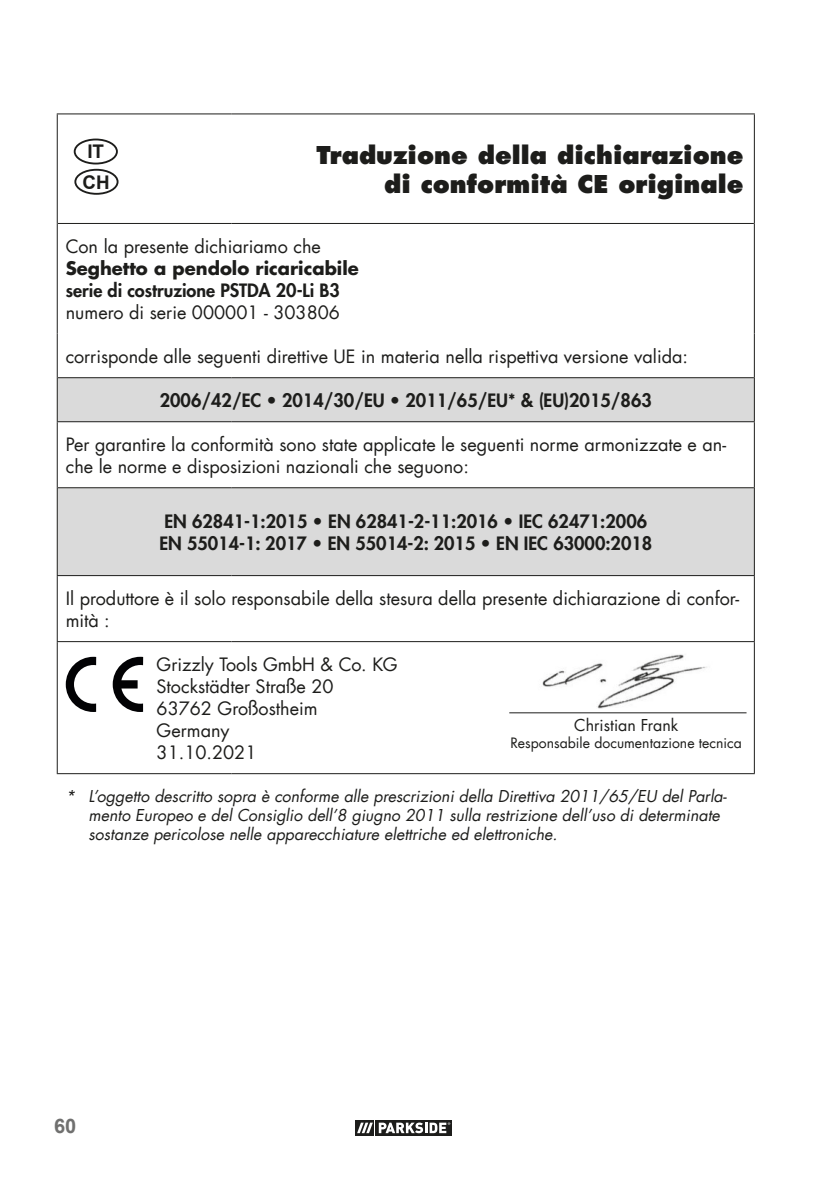
<style>
.page{position:relative;width:840px;height:1191px;background:#fff}
.page>*{position:absolute;margin:0;border:0;box-sizing:border-box;transform-origin:0 0}
.t1{font:800 24px/28.8px "Futura Com";color:#1d1d1b;text-align:right}
.t2{font:700 20px "Arial";color:#70706f}
.t3{font:700 18.8px/30.4px "Arial";color:#1d1d1b}
.t4{font:18px/21.8px "Futura Com";color:#1d1d1b}
.t5{font:800 18px/21.6px "Futura Com";color:#1d1d1b}
.t6{font:700 18px "Futura Com";color:#1d1d1b}
.t7{font:italic 16px/19.2px "Futura Com";color:#1d1d1b}
.t8{font:16px "Futura Com";color:#1d1d1b}
.t9{font:14px "Futura Com";color:#1d1d1b}
</style>
<div class="page">
<svg style="left:58px;top:378px;width:695px;height:197px;fill:#dadada"></svg>
<hr style="left:57px;top:223px;width:1px;height:110px;background:#1d1d1b">
<hr style="left:753px;top:223px;width:1px;height:110px;background:#1d1d1b">
<hr style="left:57px;top:333px;width:1px;height:45px;background:#1d1d1b">
<hr style="left:753px;top:333px;width:1px;height:45px;background:#1d1d1b">
<hr style="left:57px;top:378px;width:1px;height:43px;background:#1d1d1b">
<hr style="left:753px;top:378px;width:1px;height:43px;background:#1d1d1b">
<hr style="left:57px;top:421px;width:174px;height:1px;background:#1d1d1b">
<hr style="left:57px;top:422px;width:1px;height:66px;background:#1d1d1b">
<hr style="left:231px;top:421px;width:523px;height:1px;background:#1d1d1b">
<hr style="left:753px;top:422px;width:1px;height:66px;background:#1d1d1b">
<hr style="left:753px;top:488px;width:1px;height:87px;background:#1d1d1b">
<hr style="left:57px;top:575px;width:174px;height:1px;background:#1d1d1b">
<hr style="left:57px;top:576px;width:1px;height:65px;background:#1d1d1b">
<hr style="left:231px;top:575px;width:523px;height:1px;background:#1d1d1b">
<hr style="left:753px;top:576px;width:1px;height:65px;background:#1d1d1b">
<hr style="left:57px;top:641px;width:174px;height:1px;background:#1d1d1b">
<hr style="left:57px;top:642px;width:1px;height:131px;background:#1d1d1b">
<hr style="left:231px;top:641px;width:523px;height:1px;background:#1d1d1b">
<hr style="left:753px;top:642px;width:1px;height:131px;background:#1d1d1b">
<hr style="left:58px;top:377px;width:173px;height:1px;background:#1d1d1b">
<hr style="left:231px;top:377px;width:522px;height:1px;background:#1d1d1b">
<hr style="left:57px;top:113px;width:174px;height:1px;background:#1d1d1b">
<hr style="left:57px;top:114px;width:1px;height:109px;background:#1d1d1b">
<hr style="left:231px;top:113px;width:523px;height:1px;background:#1d1d1b">
<hr style="left:753px;top:114px;width:1px;height:109px;background:#1d1d1b">
<hr style="left:58px;top:223px;width:173px;height:1px;background:#1d1d1b">
<hr style="left:231px;top:223px;width:522px;height:1px;background:#1d1d1b">
<hr style="left:58px;top:487px;width:173px;height:1px;background:#1d1d1b">
<hr style="left:231px;top:487px;width:522px;height:1px;background:#1d1d1b">
<hr style="left:57px;top:488px;width:1px;height:87px;background:#1d1d1b">
<hr style="left:57px;top:773px;width:174px;height:1px;background:#1d1d1b">
<hr style="left:231px;top:773px;width:523px;height:1px;background:#1d1d1b">
<div style="left:74px;top:139px;width:44px;height:25px;border:2px solid #1d1d1b;border-radius:50%"></div>
<div style="left:74px;top:169px;width:44px;height:26px;border:2px solid #1d1d1b;border-radius:50%"></div>
<svg style="left:66px;top:657px;width:30px;height:55px"></svg>
<svg style="left:113px;top:657px;width:30px;height:55px"></svg>
<img style="left:542px;top:654px;width:165px;height:55px">
<hr style="left:509px;top:712px;width:237px;height:1px;background:#1d1d1b">
<svg style="left:355px;top:1120px;width:19px;height:15px"></svg>
<svg style="left:375px;top:1120px;width:76px;height:15px"></svg>
<svg style="left:357px;top:1122px;width:15px;height:11px"></svg>
<svg style="left:378px;top:1122px;width:72px;height:11px"></svg>
<p class="t3" style="left:83px;top:136px;width:29px">IT<br>CH</p>
<h1 class="t1" style="left:316px;top:141px;width:428px">Traduzione della dichiarazione di conformità CE originale</h1>
<p class="t4" style="left:66px;top:235px;width:256px">Con la presente dichiariamo che</p>
<p class="t6" style="left:66px;top:260px;width:294px">Seghetto a pendolo ricaricabile</p>
<p class="t5" style="left:66px;top:281px;width:275px">serie di costruzione PSTDA 20-Li B3</p>
<p class="t4" style="left:66px;top:303px;width:275px">numero di serie 000001 - 303806</p>
<p class="t4" style="left:66px;top:345px;width:623px">corrisponde alle seguenti direttive UE in materia nella rispettiva versione valida:</p>
<p class="t5" style="left:160px;top:391px;width:493px">2006/42/EC ï 2014/30/EU ï 2011/65/EU* &amp; (EU)2015/863</p>
<p class="t4" style="left:66px;top:433px;width:661px">Per garantire la conformità sono state applicate le seguenti norme armonizzate e an&shy;che le norme e disposizioni nazionali che seguono:</p>
<p class="t5" style="left:159px;top:512px;width:494px">EN 62841-1:2015 ï EN 62841-2-11:2016 ï IEC 62471:2006<br>EN 55014-1: 2017 ï EN 55014-2: 2015 ï EN IEC 63000:2018</p>
<p class="t4" style="left:66px;top:587px;width:674px">Il produttore è il solo responsabile della stesura della presente dichiarazione di confor&shy;mità :</p>
<p class="t4" style="left:156px;top:653px;width:242px">Grizzly Tools GmbH &amp; Co. KG<br>Stockstädter Straße 20<br>63762 Großostheim<br>Germany<br>31.10.2021</p>
<p class="t7" style="left:88px;top:787px;width:639px;text-indent:-23px">* L’oggetto descritto sopra è conforme alle prescrizioni della Direttiva 2011/65/EU del Parla&shy;mento Europeo e del Consiglio dell’8 giugno 2011 sulla restrizione dell’uso di determinate sostanze pericolose nelle apparecchiature elettriche ed elettroniche.</p>
<p class="t8" style="left:574px;top:714px;width:105px">Christian Frank</p>
<p class="t9" style="left:510px;top:736px;width:233px">Responsabile documentazione tecnica</p>
<p class="t2" style="left:54px;top:1114px;width:24px">60</p>
</div>
